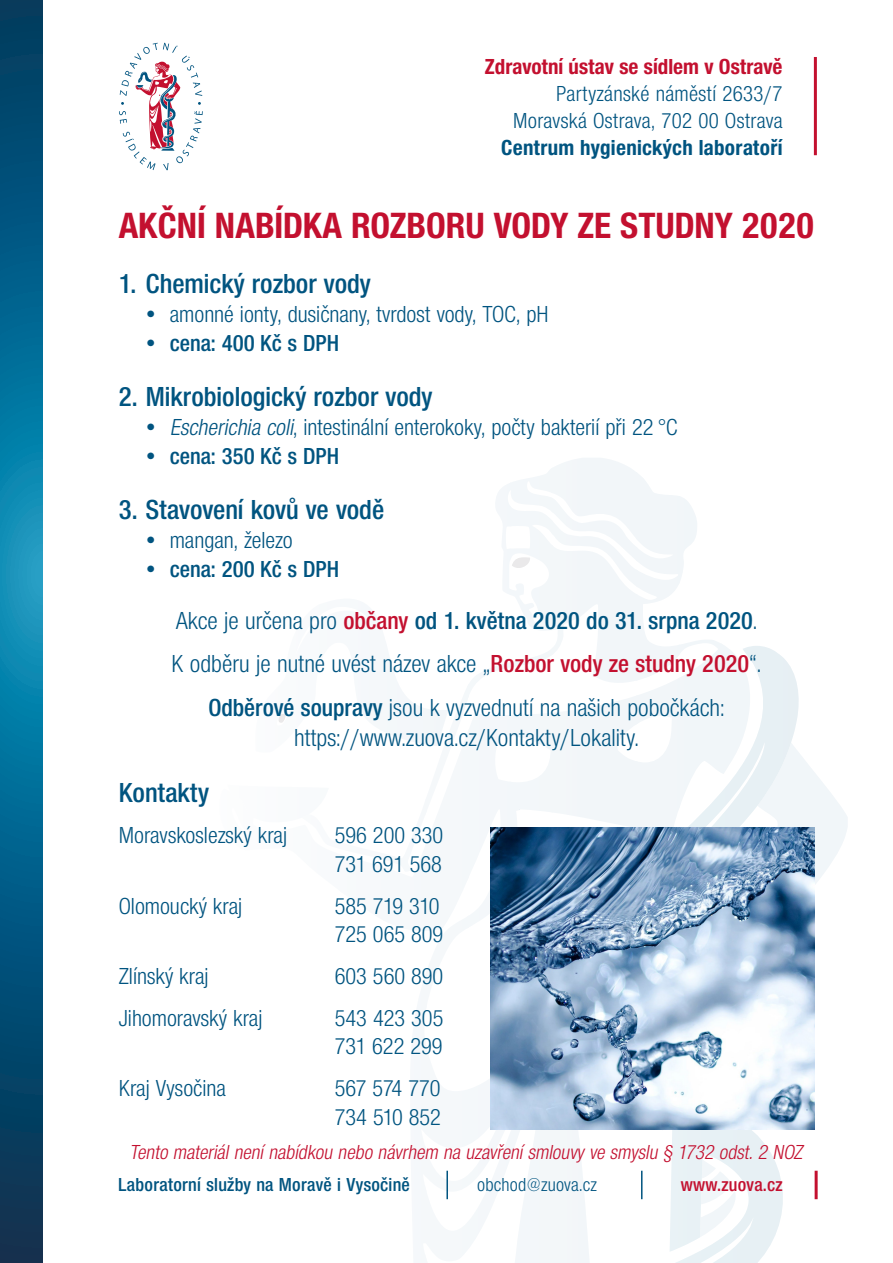
<style>
.page{position:relative;width:893px;height:1263px;background:#fff}
.page>*{position:absolute;margin:0;border:0;box-sizing:border-box;transform-origin:0 0}
.t1{font:37.8px "Nimbus Sans Novus TOT Bol Con";color:#c3102f}
.nadpis_textu{font:28.5px "Nimbus Sans Novus TOT Sem Bol Con";color:#005480}
.t2{font:25.5px/30.6px "Nimbus Sans Novus TOT Reg Con";color:#005480;text-align:center}
.t3{font:25.5px "Nimbus Sans Novus TOT Sem Bol Con";color:#005480}
.t4{font:24px/28.8px "Nimbus Sans Novus TOT Reg Con";color:#005480}
.t5{font:24px "Nimbus Sans Novus TOT Sem Bol Con";color:#005480}
.t6{font:22.5px/27px "Nimbus Sans Novus TOT Reg Con";letter-spacing:.015em;color:#005480;text-align:right}
.t7{font:22.5px "Nimbus Sans Novus TOT Bol Con";color:#c3102f}
.t8{font:22.5px "Nimbus Sans Novus TOT Bol Con";letter-spacing:.015em;color:#005480}
.t9{font:italic 21px "Nimbus Sans Novus TOT Reg Con";color:#c3102f}
.t10{font:19.5px "Nimbus Sans Novus TOT Sem Bol Con";letter-spacing:.015em;color:#005480}
.t11{font:19.5px "Nimbus Sans Novus TOT Reg Con";letter-spacing:.015em;color:#005480}
.t12{font:19.5px "Nimbus Sans Novus TOT Sem Bol Con";letter-spacing:.015em;color:#c3102f}
.s1{font-style:italic}
.s2{font-family:"Nimbus Sans Novus TOT Reg Con"}
.s3{color:#c3102f}
.s4{font-family:"Nimbus Sans Novus TOT Sem Bol Con";color:#c3102f}
.s5{font-family:"Nimbus Sans Novus TOT Sem Bol Con"}
</style>
<div class="page">
<svg style="left:641px;top:1130px;width:108px;height:133px"></svg>
<svg style="left:592px;top:646px;width:208px;height:484px"></svg>
<img style="left:638px;top:474px;width:40px;height:353px">
<img style="left:551px;top:458px;width:87px;height:369px">
<img style="left:678px;top:496px;width:43px;height:246px">
<img style="left:721px;top:644px;width:31px;height:98px">
<img style="left:701px;top:1171px;width:31px;height:20px">
<img style="left:700px;top:1191px;width:36px;height:46px">
<svg style="left:703px;top:1153px;width:12px;height:6px"></svg>
<img style="left:702px;top:1159px;width:14px;height:19px">
<img style="left:651px;top:742px;width:197px;height:240px">
<svg style="left:279px;top:650px;width:169px;height:103px"></svg>
<hr style="left:446px;top:1171px;width:2px;height:28px;background:#005480">
<svg style="left:641px;top:1171px;width:1px;height:28px"></svg>
<hr style="left:815px;top:1171px;width:3px;height:28px;background:#c3102f">
<svg style="left:119px;top:43px;width:84px;height:127px"></svg>
<hr style="left:814px;top:57px;width:3px;height:98px;background:#c3102f">
<svg style="left:0;top:0;width:43px;height:1263px;background:#056088"></svg>
<img style="left:490px;top:827px;width:324px;height:302px">
<p class="t7" style="left:485px;top:53px;width:299px">Zdravotní ústav se sídlem v Ostravě</p>
<p class="t6" style="left:513px;top:80px;width:271px">Partyzánské náměstí 2633/7<br>Moravská Ostrava, 702 00 Ostrava</p>
<p class="t8" style="left:501px;top:134px;width:283px">Centrum hygienických laboratoří</p>
<p class="t1" style="left:119px;top:203px;width:697px">AKČNÍ NABÍDKA ROZBORU VODY ZE STUDNY 2020</p>
<p class="nadpis_textu" style="left:119px;top:267px;width:254px">1. Chemický rozbor vody</p>
<p class="t4" style="left:143px;top:300px;width:407px">• amonné ionty, dusičnany, tvrdost vody, TOC, pH</p>
<p class="t5" style="left:143px;top:329px;width:198px">• cena: 400 Kč s DPH</p>
<p class="nadpis_textu" style="left:119px;top:381px;width:315px">2. Mikrobiologický rozbor vody</p>
<p class="t4" style="left:143px;top:413px;width:537px">• <span class="s1">Escherichia coli</span>, intestinální enterokoky, počty bakterií při 22 °C</p>
<p class="t5" style="left:143px;top:442px;width:198px">• cena: 350 Kč s DPH</p>
<p class="nadpis_textu" style="left:119px;top:494px;width:267px">3. Stavovení kovů ve vodě</p>
<p class="t4" style="left:143px;top:526px;width:152px">• mangan, železo</p>
<p class="t5" style="left:143px;top:555px;width:198px">• cena: 200 Kč s DPH</p>
<p class="t3" style="left:176px;top:606px;width:583px"><span class="s2">Akce je určena pro</span> <span class="s3">občany</span> od 1. května 2020 do 31. srpna 2020<span class="s2">.</span></p>
<p class="t2" style="left:172px;top:649px;width:591px">K odběru je nutné uvést název akce „<span class="s4">Rozbor vody ze studny 2020</span>“.</p>
<p class="t2" style="left:208px;top:692px;width:518px"><span class="s5">Odběrové soupravy</span> jsou k vyzvednutí na našich pobočkách: https://www.zuova.cz/Kontakty/Lokality.</p>
<p class="nadpis_textu" style="left:119px;top:776px;width:92px">Kontakty</p>
<p class="t4" style="left:119px;top:821px;width:170px">Moravskoslezský kraj</p>
<p class="t4" style="left:335px;top:821px;width:110px">596 200 330<br>731 691 568</p>
<p class="t4" style="left:119px;top:891px;width:125px">Olomoucký kraj</p>
<p class="t4" style="left:335px;top:891px;width:110px">585 719 310<br>725 065 809</p>
<p class="t4" style="left:119px;top:962px;width:91px">Zlínský kraj</p>
<p class="t4" style="left:335px;top:962px;width:110px">603 560 890</p>
<p class="t4" style="left:119px;top:1003px;width:145px">Jihomoravský kraj</p>
<p class="t4" style="left:335px;top:1003px;width:110px">543 423 305<br>731 622 299</p>
<p class="t4" style="left:119px;top:1074px;width:109px">Kraj Vysočina</p>
<p class="t4" style="left:335px;top:1074px;width:108px">567 574 770<br>734 510 852</p>
<p class="t9" style="left:130px;top:1140px;width:679px">Tento materiálnenínabídkou nebo návrhem na uzavřenísmlouvyve smyslu § 1732 odst.2 NOZ</p>
<p class="t10" style="left:118px;top:1174px;width:293px">Laboratorní služby na Moravě i Vysočině</p>
<p class="t11" style="left:477px;top:1174px;width:121px">obchod@zuova.cz</p>
<p class="t12" style="left:681px;top:1174px;width:103px">www.zuova.cz</p>
</div>
